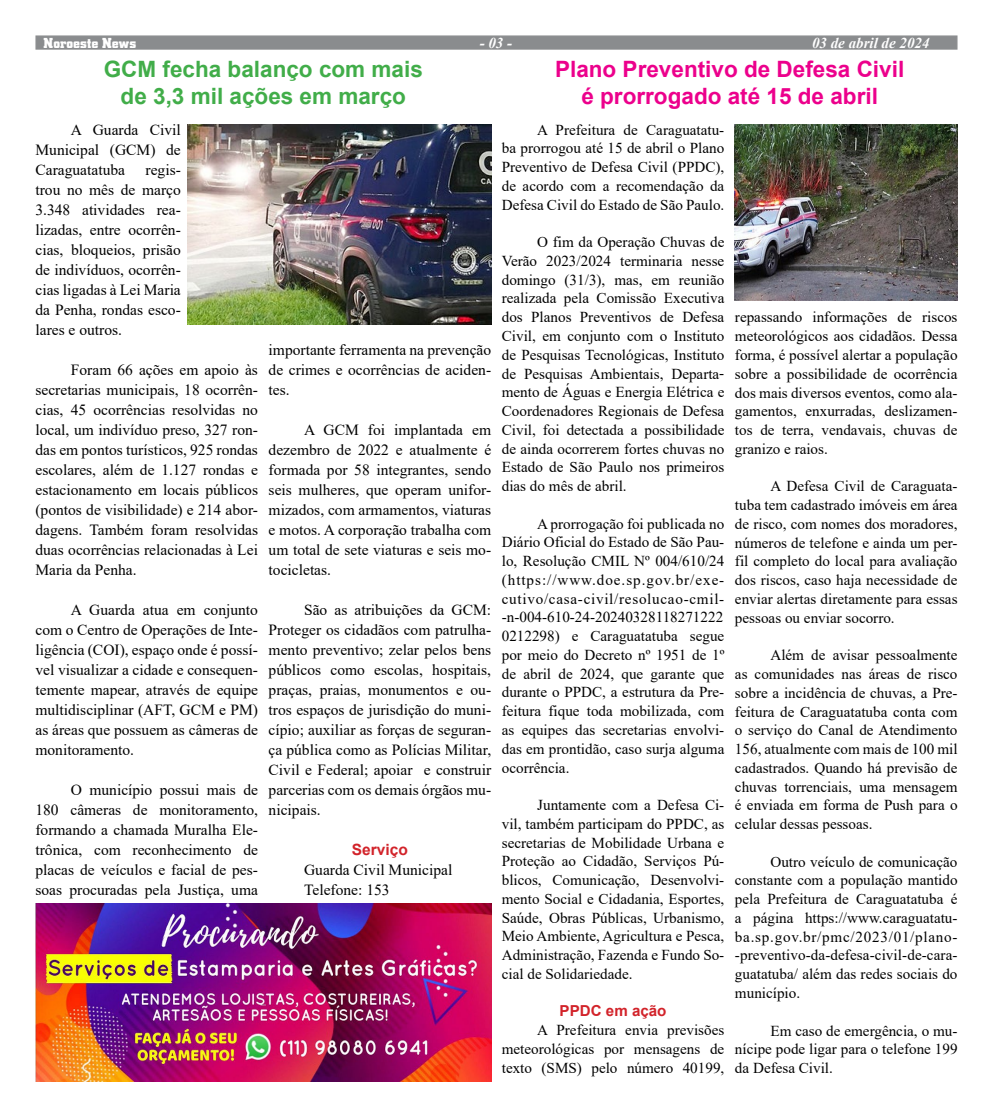
<style>
.page{position:relative;width:993px;height:1117px;background:#fff}
.page>*{position:absolute;margin:0;border:0;box-sizing:border-box;transform-origin:0 0}
.t1{font:700 22.5px/27.5px "Arial";color:#ec008c;text-align:center}
.t2{font:700 22.5px/27.5px "Arial";color:#41ad49;text-align:center}
.t3{font:15.5px/20px "Times New Roman";color:#000;text-align:justify}
.t4{font:700 15.5px "Arial";color:#d2232a}
.t5{font:15.12px/18.8px "Times New Roman";color:#000;text-align:justify}
.t6{font:700 15.12px "Arial";color:#d2232a}
.t7{font:italic 700 15px "Times New Roman";color:#fff}
.t8{font:700 15px "City D";letter-spacing:.005em;color:#fff}
</style>
<div class="page">
<div style="left:35px;top:35px;width:922px;height:15px;background:#8a8c8e;border:1px solid #8a8c8e"></div>
<img style="left:734px;top:124px;width:223px;height:176px">
<img style="left:188px;top:124px;width:303px;height:200px">
<img style="left:35px;top:903px;width:456px;height:178px">
<p class="t8" style="left:44px;top:34px;width:94px">Noroeste News</p>
<p class="t7" style="left:479px;top:32px;width:34px">- 03 -</p>
<p class="t7" style="left:811px;top:32px;width:119px">03 de abril de 2024</p>
<h1 class="t1" style="left:555px;top:55px;width:350px">Plano Preventivo de Defesa Civil é prorrogado até 15 de abril</h1>
<p class="t5" style="left:501px;top:120px;width:224px;text-indent:35px">A Prefeitura de Caraguatatu&shy;ba prorrogou até 15 de abril o Plano Preventivo de Defesa Civil (PPDC), de acordo com a recomendação da Defesa Civil do Estado de São Paulo.</p>
<p class="t5" style="left:501px;top:232px;width:224px;text-indent:35px">O fim da Operação Chuvas de Verão 2023/2024 terminaria nesse domingo (31/3), mas, em reunião realizada pela Comissão Executiva dos Planos Preventivos de Defesa Civil, em conjunto com o Instituto de Pesquisas Tecnológicas, Instituto de Pesquisas Ambientais, Departa&shy;mento de Águas e Energia Elétrica e Coordenadores Regionais de Defesa Civil, foi detectada a possibilidade de ainda ocorrerem fortes chuvas no Estado de São Paulo nos primeiros dias do mês de abril.</p>
<p class="t5" style="left:501px;top:513px;width:224px;text-indent:35px">A prorrogação foi publicada no Diário Oficial do Estado de São Pau&shy;lo, Resolução CMIL Nº 004/610/24 (https://www.doe.sp.gov.br/exe&shy;cutivo/casa-civil/resolucao-cmil--n-004-610-24-20240328118271222<br>0212298) e Caraguatatuba segue por meio do Decreto nº 1951 de 1º de abril de 2024, que garante que durante o PPDC, a estrutura da Pre&shy;feitura fique toda mobilizada, com as equipes das secretarias envolvi&shy;das em prontidão, caso surja alguma ocorrência.</p>
<p class="t5" style="left:501px;top:795px;width:224px;text-indent:35px">Juntamente com a Defesa Ci&shy;vil, também participam do PPDC, as secretarias de Mobilidade Urbana e Proteção ao Cidadão, Serviços Pú&shy;blicos, Comunicação, Desenvolvi&shy;mento Social e Cidadania, Esportes, Saúde, Obras Públicas, Urbanismo, Meio Ambiente, Agricultura e Pesca, Administração, Fazenda e Fundo So&shy;cial de Solidariedade.</p>
<p class="t6" style="left:559px;top:1000px;width:108px">PPDC em ação</p>
<p class="t5" style="left:501px;top:1020px;width:224px;text-indent:35px">A Prefeitura envia previsões meteorológicas por mensagens de texto (SMS) pelo número 40199,</p>
<h1 class="t2" style="left:104px;top:55px;width:320px">GCM fecha balanço com mais de 3,3 mil ações em março</h1>
<p class="t3" style="left:35px;top:119px;width:147px;text-indent:35px">A Guarda Civil Municipal (GCM) de Caraguatatuba</p>
<p class="t3" style="left:35px;top:159px;width:147px;text-indent:110px">regis&shy;trou no mês de março 3.348 atividades rea&shy;lizadas, entre ocorrên&shy;cias, bloqueios, prisão de indivíduos, ocorrên&shy;cias ligadas à Lei Maria da Penha, rondas esco&shy;lares e outros.</p>
<p class="t3" style="left:35px;top:359px;width:224px;text-indent:35px">Foram 66 ações em apoio às secretarias municipais, 18 ocorrên&shy;cias, 45 ocorrências resolvidas no local, um indivíduo preso, 327 ron&shy;das em pontos turísticos, 925 rondas escolares, além de 1.127 rondas e estacionamento em locais públicos (pontos de visibilidade) e 214 abor&shy;dagens. Também foram resolvidas duas ocorrências relacionadas à Lei Maria da Penha.</p>
<p class="t3" style="left:35px;top:599px;width:224px;text-indent:35px">A Guarda atua em conjunto com o Centro de Operações de Inte&shy;ligência (COI), espaço onde é possí&shy;vel visualizar a cidade e consequen&shy;temente mapear, através de equipe multidisciplinar (AFT, GCM e PM) as áreas que possuem as câmeras de monitoramento.</p>
<p class="t3" style="left:35px;top:779px;width:224px;text-indent:35px">O município possui mais de 180 câmeras de monitoramento, formando a chamada Muralha Ele&shy;trônica, com reconhecimento de placas de veículos e facial de pes&shy;soas procuradas pela Justiça, uma</p>
<p class="t5" style="left:734px;top:307px;width:224px">repassando informações de riscos meteorológicos aos cidadãos. Dessa forma, é possível alertar a população sobre a possibilidade de ocorrência dos mais diversos eventos, como ala&shy;gamentos, enxurradas, deslizamen&shy;tos de terra, vendavais, chuvas de granizo e raios.</p>
<p class="t5" style="left:734px;top:476px;width:224px;text-indent:35px">A Defesa Civil de Caraguata&shy;tuba tem cadastrado imóveis em área de risco, com nomes dos moradores, números de telefone e ainda um per&shy;fil completo do local para avaliação dos riscos, caso haja necessidade de enviar alertas diretamente para essas pessoas ou enviar socorro.</p>
<p class="t5" style="left:734px;top:645px;width:224px;text-indent:35px">Além de avisar pessoalmente as comunidades nas áreas de risco sobre a incidência de chuvas, a Pre&shy;feitura de Caraguatatuba conta com o serviço do Canal de Atendimento 156, atualmente com mais de 100 mil cadastrados. Quando há previsão de chuvas torrenciais, uma mensagem é enviada em forma de Push para o celular dessas pessoas.</p>
<p class="t5" style="left:734px;top:851px;width:224px;text-indent:35px">Outro veículo de comunicação constante com a população mantido pela Prefeitura de Caraguatatuba é a página https://www.caraguatatu&shy;ba.sp.gov.br/pmc/2023/01/plano--preventivo-da-defesa-civil-de-cara&shy;guatatuba/ além das redes sociais do município.</p>
<p class="t5" style="left:734px;top:1020px;width:224px;text-indent:35px">Em caso de emergência, o mu&shy;nícipe pode ligar para o telefone 199 da Defesa Civil.</p>
<p class="t3" style="left:268px;top:339px;width:224px">importante ferramenta na prevenção de crimes e ocorrências de aciden&shy;tes.</p>
<p class="t3" style="left:268px;top:419px;width:224px;text-indent:35px">A GCM foi implantada em dezembro de 2022 e atualmente é formada por 58 integrantes, sendo seis mulheres, que operam unifor&shy;mizados, com armamentos, viaturas e motos. A corporação trabalha com um total de sete viaturas e seis mo&shy;tocicletas.</p>
<p class="t3" style="left:268px;top:599px;width:224px;text-indent:35px">São as atribuições da GCM:<br>Proteger os cidadãos com patrulha&shy;mento preventivo; zelar pelos bens públicos como escolas, hospitais, praças, praias, monumentos e ou&shy;tros espaços de jurisdição do muni&shy;cípio; auxiliar as forças de seguran&shy;ça pública como as Polícias Militar, Civil e Federal; apoiar e construir parcerias com os demais órgãos mu&shy;nicipais.</p>
<p class="t4" style="left:352px;top:838px;width:58px">Serviço</p>
<p class="t3" style="left:304px;top:859px;width:150px">Guarda Civil Municipal<br>Telefone: 153</p>
</div>
